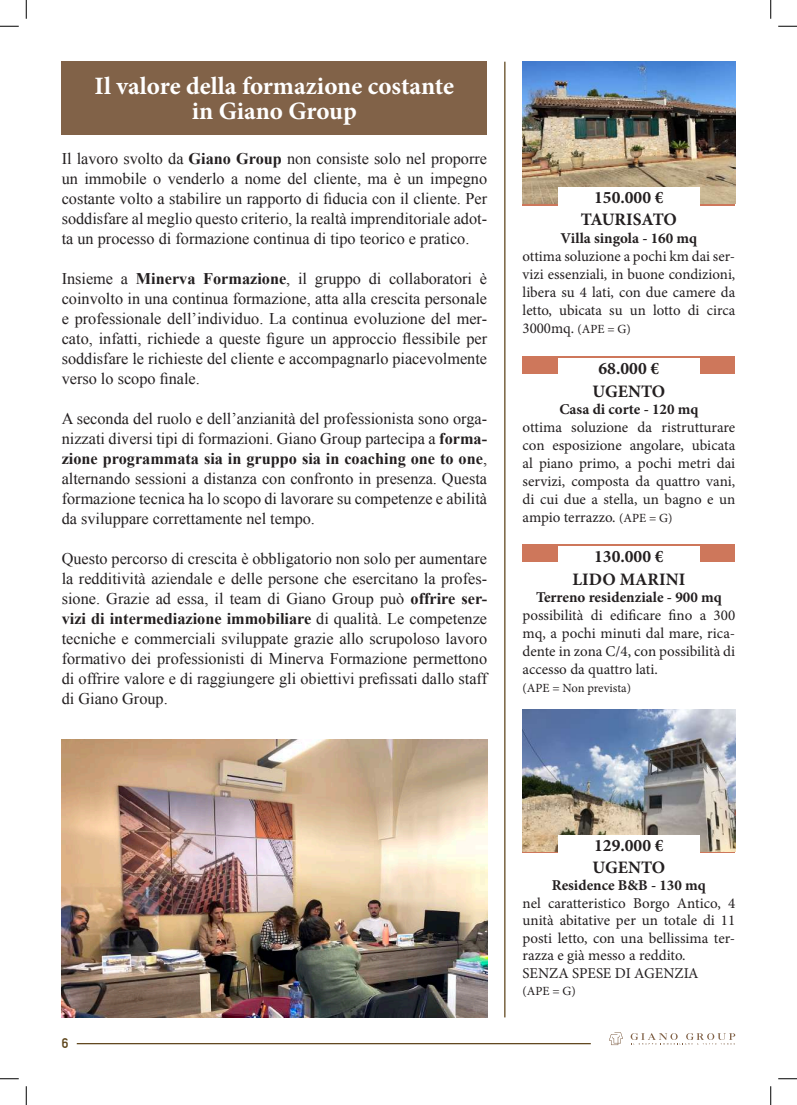
<style>
.page{position:relative;width:797px;height:1105px;background:#fff}
.page>*{position:absolute;margin:0;border:0;box-sizing:border-box;transform-origin:0 0}
.t1{font:700 25px/25px "Minion Pro";color:#fff;text-align:center}
.t2{font:700 17.5px "Minion Pro";color:#231f20}
.t3{font:16.25px/20px "Times New Roman";color:#231f20;text-align:justify}
.t4{font:15px/18px "Minion Pro";color:#231f20;text-align:justify}
.t5{font:700 15px "Minion Pro";color:#231f20}
.t6{font:700 13.75px "DIN Alternate";color:#5d441a}
.t7{font:12.5px "Minion Pro";letter-spacing:-.005em;color:#231f20}
.s1{font-weight:700}
.s2{font-size:12.5px}
</style>
<div class="page">
<hr style="left:77px;top:1043px;width:514px;height:1px;background:#5d441a">
<svg style="left:522px;top:203px;width:213px;height:3px"></svg>
<img style="left:522px;top:62px;width:213px;height:141px">
<div style="left:558px;top:187px;width:141px;height:19px;background:#fff"></div>
<svg style="left:522px;top:851px;width:213px;height:2px"></svg>
<img style="left:522px;top:709px;width:213px;height:142px">
<div style="left:558px;top:835px;width:141px;height:19px;background:#fff"></div>
<div style="left:522px;top:356px;width:213px;height:18px;background:#ce775b"></div>
<div style="left:558px;top:358px;width:141px;height:19px;background:#fff"></div>
<div style="left:522px;top:544px;width:213px;height:18px;background:#ce775b"></div>
<div style="left:558px;top:546px;width:141px;height:19px;background:#fff"></div>
<hr style="left:504px;top:62px;width:1px;height:955px;background:#5d441a">
<img style="left:62px;top:739px;width:425px;height:278px">
<svg style="left:609px;top:1032px;width:14px;height:13px"></svg>
<svg style="left:630px;top:1033px;width:105px;height:12px"></svg>
<div style="left:62px;top:62px;width:425px;height:73px;background:#816248"></div>
<svg style="left:0;top:25px;width:19px;height:2px"></svg>
<svg style="left:778px;top:25px;width:19px;height:2px"></svg>
<svg style="left:0;top:1078px;width:19px;height:1px"></svg>
<svg style="left:778px;top:1078px;width:19px;height:1px"></svg>
<svg style="left:25px;top:0;width:2px;height:19px"></svg>
<svg style="left:25px;top:1086px;width:2px;height:19px"></svg>
<svg style="left:770px;top:0;width:1px;height:19px"></svg>
<svg style="left:770px;top:1086px;width:1px;height:19px"></svg>
<h1 class="t1" style="left:94px;top:73px;width:361px">Il valore della formazione costante in Giano Group</h1>
<p class="t3" style="left:62px;top:148px;width:427px">Il lavoro svolto da <span class="s1">Giano Group</span> non consiste solo nel proporre un immobile o venderlo a nome del cliente, ma è un impegno costante volto a stabilire un rapporto di fiducia con il cliente. Per soddisfare al meglio questo criterio, la realtà imprenditoriale adot&shy;ta un processo di formazione continua di tipo teorico e pratico.</p>
<p class="t3" style="left:62px;top:268px;width:427px">Insieme a <span class="s1">Minerva Formazione</span>, il gruppo di collaboratori è coinvolto in una continua formazione, atta alla crescita personale e professionale dell’individuo. La continua evoluzione del mer&shy;cato, infatti, richiede a queste figure un approccio flessibile per soddisfare le richieste del cliente e accompagnarlo piacevolmente verso lo scopo finale.</p>
<p class="t3" style="left:62px;top:408px;width:427px">A seconda del ruolo e dell’anzianità del professionista sono orga&shy;nizzati diversi tipi di formazioni. Giano Group partecipa a <span class="s1">forma&shy;zione programmata sia in gruppo sia in coaching one to one</span>, alternando sessioni a distanza con confronto in presenza. Questa formazione tecnica ha lo scopo di lavorare su competenze e abilità da sviluppare correttamente nel tempo.</p>
<p class="t3" style="left:62px;top:548px;width:427px">Questo percorso di crescita è obbligatorio non solo per aumentare la redditività aziendale e delle persone che esercitano la profes&shy;sione. Grazie ad essa, il team di Giano Group può <span class="s1">offrire ser&shy;vizi di intermediazione immobiliare</span> di qualità. Le competenze tecniche e commerciali sviluppate grazie allo scrupoloso lavoro formativo dei professionisti di Minerva Formazione permettono di offrire valore e di raggiungere gli obiettivi prefissati dallo staff di Giano Group.</p>
<p class="t2" style="left:594px;top:185px;width:71px">150.000 €</p>
<p class="t2" style="left:581px;top:207px;width:98px">TAURISATO</p>
<p class="t5" style="left:560px;top:227px;width:138px">Villa singola - 160 mq</p>
<p class="t4" style="left:522px;top:247px;width:214px">ottima soluzione a pochi km dai ser&shy;vizi essenziali, in buone condizioni, libera su 4 lati, con due camere da letto, ubicata su un lotto di circa 3000mq. <span class="s2">(APE = G)</span></p>
<p class="t2" style="left:598px;top:356px;width:62px">68.000 €</p>
<p class="t2" style="left:592px;top:379px;width:74px">UGENTO</p>
<p class="t5" style="left:559px;top:399px;width:141px">Casa di corte - 120 mq</p>
<p class="t4" style="left:522px;top:418px;width:214px">ottima soluzione da ristrutturare con esposizione angolare, ubicata al piano primo, a pochi metri dai servizi, composta da quattro vani, di cui due a stella, un bagno e un ampio terrazzo. <span class="s2">(APE = G)</span></p>
<p class="t2" style="left:594px;top:544px;width:71px">130.000 €</p>
<p class="t2" style="left:572px;top:567px;width:114px">LIDO MARINI</p>
<p class="t5" style="left:536px;top:587px;width:187px">Terreno residenziale - 900 mq</p>
<p class="t4" style="left:522px;top:607px;width:214px">possibilità di edificare fino a 300 mq, a pochi minuti dal mare, rica&shy;dente in zona C/4, con possibilità di accesso da quattro lati.</p>
<p class="t7" style="left:522px;top:679px;width:110px">(APE = Non prevista)</p>
<p class="t6" style="left:62px;top:1033px;width:8px">6</p>
<p class="t2" style="left:594px;top:833px;width:71px">129.000 €</p>
<p class="t2" style="left:592px;top:855px;width:74px">UGENTO</p>
<p class="t5" style="left:552px;top:875px;width:155px">Residence B&amp;B - 130 mq</p>
<p class="t4" style="left:522px;top:894px;width:214px;line-height:17.5px;text-align:left">nel caratteristico Borgo Antico, 4 unità abitative per un totale di 11 posti letto, con una bellissima ter&shy;razza e già messo a reddito.<br>SENZA SPESE DI AGENZIA</p>
<p class="t7" style="left:522px;top:983px;width:55px">(APE = G)</p>
</div>
